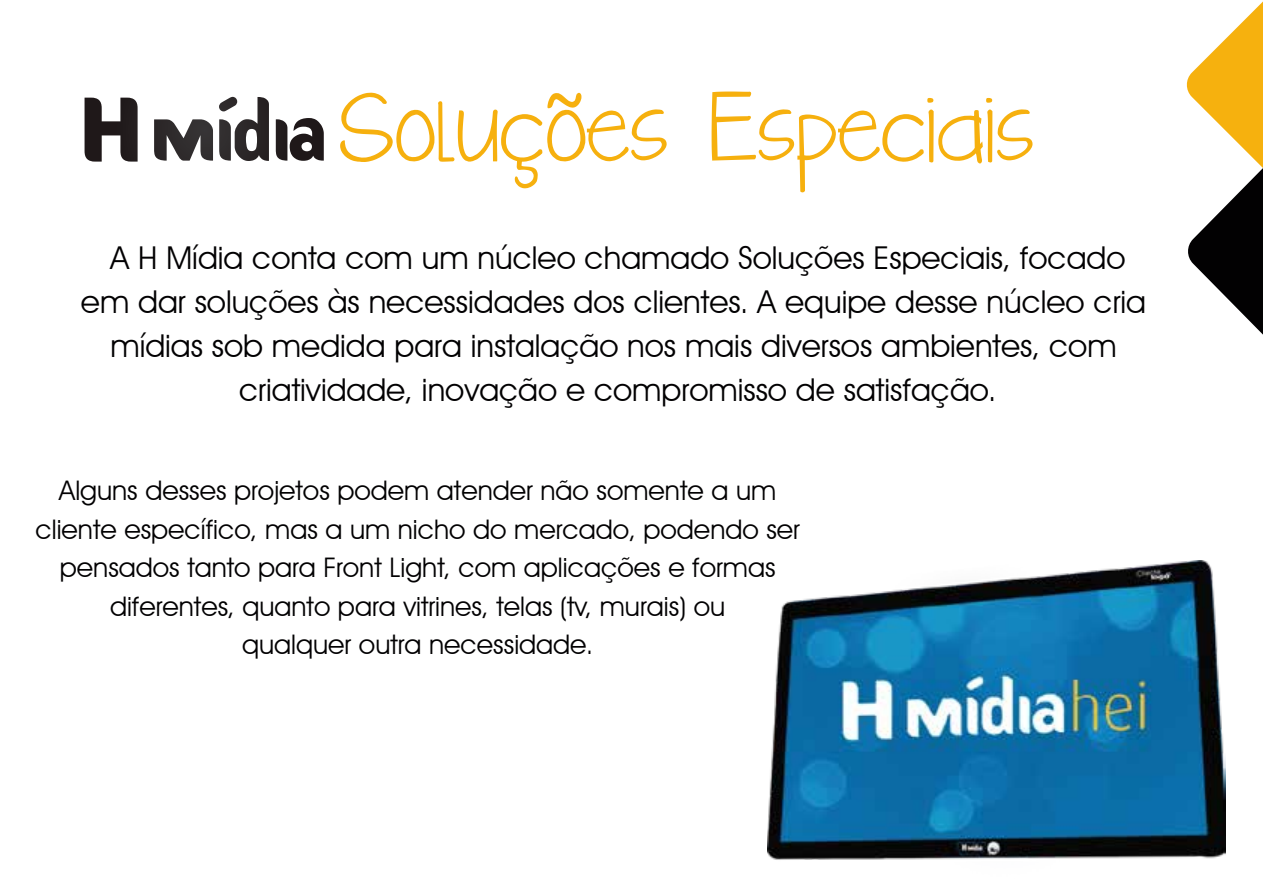
<style>
.page{position:relative;width:1263px;height:893px;background:#fff}
.page>*{position:absolute;margin:0;border:0;box-sizing:border-box;transform-origin:0 0}
.t1{font:79.95px "KG Like A Skyscraper";color:#f6b00e}
.t2{font:31.5px/43.8px "Avant Garde IT Cby BT";color:#020102;text-align:center}
.t3{font:27px/38.4px "Avant Garde IT Cby BT";color:#020102;text-align:center}
</style>
<div class="page">
<svg style="left:1186px;top:2px;width:77px;height:333px"></svg>
<svg style="left:85px;top:97px;width:239px;height:65px"></svg>
<img style="left:767px;top:560px;width:458px;height:300px">
<h1 class="t1" style="left:338px;top:71px;width:698px">Soluções Especiais</h1>
<p class="t2" style="left:81px;top:236px;width:1067px">A H Mídia conta com um núcleo chamado Soluções Especiais, focado em dar soluções às necessidades dos clientes. A equipe desse núcleo cria mídias sob medida para instalação nos mais diversos ambientes, com criatividade, inovação e compromisso de satisfação.</p>
<p class="t3" style="left:35px;top:471px;width:766px">Alguns desses projetos podem atender não somente a um cliente específico, mas a um nicho do mercado, podendo ser pensados tanto para Front Light, com aplicações e formas diferentes, quanto para vitrines, telas (tv, murais) ou<br>qualquer outra necessidade.</p>
</div>
